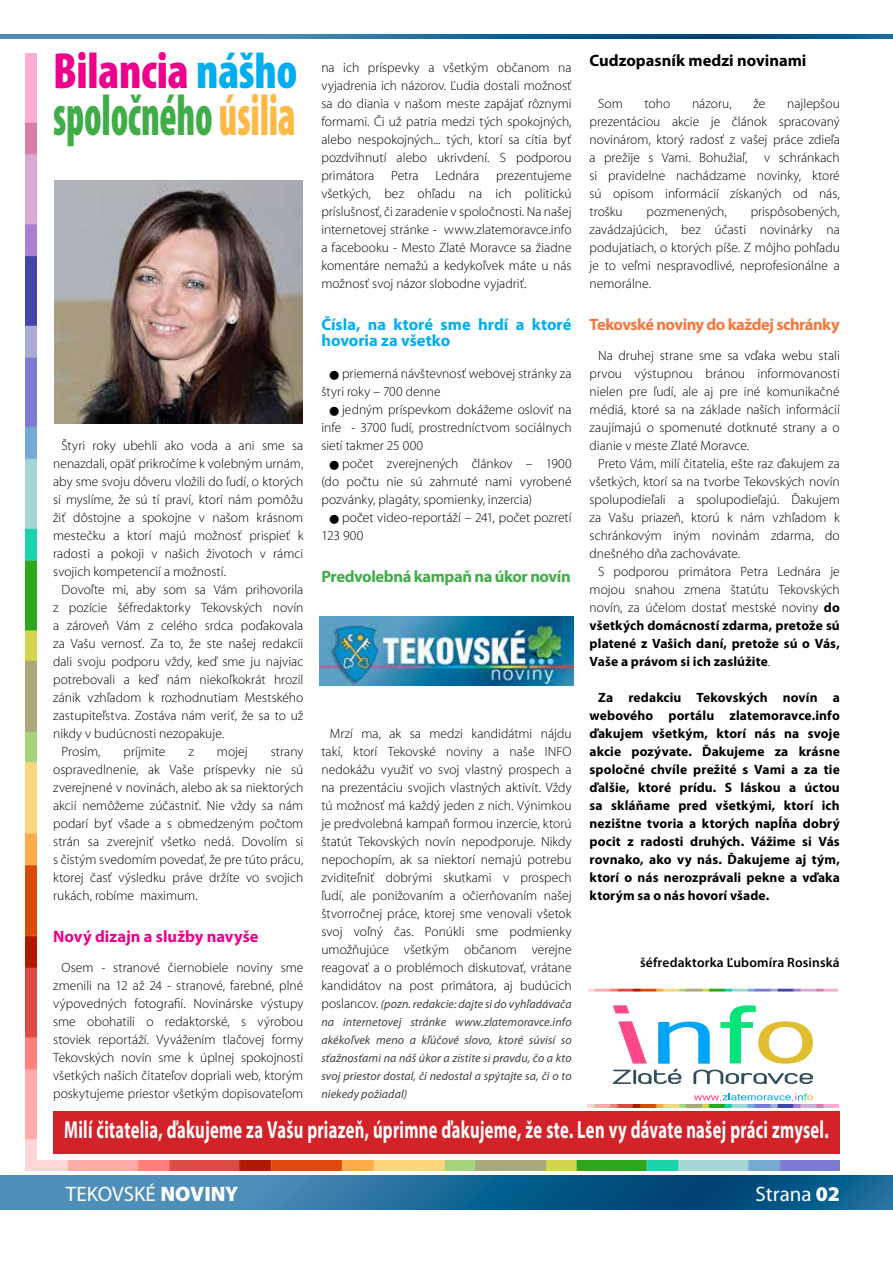
<style>
.page{position:relative;width:893px;height:1263px;background:#fff}
.page>*{position:absolute;margin:0;border:0;box-sizing:border-box;transform-origin:0 0}
.t1{font:900 condensed 58.5px "Mini Pro";letter-spacing:-.005em;color:#41ad49;scale:.67 1}
.t2{font:900 condensed 51.15px "Mini Pro";color:#ec008c;scale:.91 1}
.t3{font:700 24.75px "Mini Pro";letter-spacing:.015em;color:#fff;scale:.67 1}
.t4{font:21px "Mini Pro";color:#fff}
.t5{font:700 16.5px/16.5px "Mini Pro";color:#00aeef}
.t6{font:700 16.5px "Mini Pro";letter-spacing:-.03em;color:#f4783e}
.t7{font:700 16.5px "Mini Pro";letter-spacing:-.025em;color:#41ad49}
.t8{font:700 16.5px "Mini Pro";color:#000}
.t9{font:700 16.5px "Mini Pro";letter-spacing:.005em;color:#ec008c}
.t10{font:300 13.5px/18px "Mini Pro";color:#000;text-align:justify}
.t11{font:700 13.5px/18px "Mini Pro";letter-spacing:.01em;color:#000;text-align:justify}
.t12{font:600 13.5px "Mini Pro";letter-spacing:.01em;color:#000}
.t13{font:italic 12px/18px "Mini Pro";letter-spacing:.005em;color:#414042;text-align:justify}
.s1{color:#00aeef}
.s2{color:#fdb845}
.s3{font-weight:300;font-style:normal;font-size:13.5px;color:#000}
.s4{font-weight:700}
.s5{font-weight:900}
</style>
<div class="page">
<svg style="left:0;top:1176px;width:893px;height:34px;background:#236d9b"></svg>
<svg style="left:0;top:34px;width:893px;height:4px;background:#246d9c"></svg>
<div style="left:53px;top:1111px;width:787px;height:42px;background:#d2232a"></div>
<img style="left:54px;top:180px;width:249px;height:243px">
<img style="left:320px;top:616px;width:253px;height:69px">
<svg style="left:694px;top:1093px;width:119px;height:8px"></svg>
<img style="left:588px;top:989px;width:250px;height:2px">
<img style="left:588px;top:1105px;width:250px;height:3px">
<svg style="left:613px;top:1005px;width:200px;height:79px"></svg>
<img style="left:26px;top:53px;width:10px;height:1118px">
<img style="left:36px;top:1160px;width:804px;height:11px">
<h2 class="t2" style="left:53px;top:43px;width:270px">Bilancia <span class="s1">nášho</span></h2>
<h1 class="t1" style="left:53px;top:83px;width:363px">spoločného <span class="s2">úsilia</span></h1>
<p class="t10" style="left:53px;top:437px;width:252px;text-indent:9px">Štyri roky ubehli ako voda a ani sme sa nenazdali, opäť prikročíme k volebným urnám, aby sme svoju dôveru vložili do ľudí, o ktorých si myslíme, že sú tí praví, ktorí nám pomôžu žiť dôstojne a spokojne v našom krásnom mestečku a ktorí majú možnosť prispieť k radosti a pokoji v našich životoch v rámci svojich kompetencií a možností.</p>
<p class="t10" style="left:62px;top:581px;width:243px">Dovoľte mi, aby som sa Vám prihovorila</p>
<p class="t10" style="left:53px;top:599px;width:252px">z pozície šéfredaktorky Tekovských novín</p>
<p class="t10" style="left:53px;top:617px;width:252px">a zároveň Vám z celého srdca poďakovala</p>
<p class="t10" style="left:53px;top:635px;width:252px">za Vašu vernosť. Za to, že ste našej redakcii</p>
<p class="t10" style="left:53px;top:653px;width:252px">dali svoju podporu vždy, keď sme ju najviac</p>
<p class="t10" style="left:53px;top:671px;width:252px">potrebovali a keď nám niekoľkokrát hrozil</p>
<p class="t10" style="left:53px;top:689px;width:252px">zánik vzhľadom k rozhodnutiam Mestského</p>
<p class="t10" style="left:53px;top:707px;width:252px">zastupiteľstva. Zostáva nám veriť, že sa to už</p>
<p class="t10" style="left:53px;top:725px;width:173px">nikdy v budúcnosti nezopakuje.</p>
<p class="t10" style="left:62px;top:743px;width:40px">Prosím,</p>
<p class="t10" style="left:124px;top:743px;width:43px">príjmite</p>
<p class="t10" style="left:188px;top:743px;width:7px">z</p>
<p class="t10" style="left:217px;top:743px;width:32px">mojej</p>
<p class="t10" style="left:53px;top:743px;width:252px;text-indent:218px">strany ospravedlnenie, ak Vaše príspevky nie sú zverejnené v novinách, alebo ak sa niektorých akcií nemôžeme zúčastniť. Nie vždy sa nám podarí byť všade a s obmedzeným počtom strán sa zverejniť všetko nedá. Dovolím si s čistým svedomím povedať, že pre túto prácu, ktorej časť výsledku práve držíte vo svojich rukách, robíme maximum.</p>
<p class="t9" style="left:53px;top:927px;width:207px">Nový dizajn a služby navyše</p>
<p class="t10" style="left:53px;top:959px;width:252px;text-indent:9px">Osem - stranové čiernobiele noviny sme zmenili na 12 až 24 - stranové, farebné, plné výpovedných fotografií. Novinárske výstupy sme obohatili o redaktorské, s výrobou stoviek reportáží. Vyvážením tlačovej formy Tekovských novín sme k úplnej spokojnosti všetkých našich čitateľov dopriali web, ktorým poskytujeme priestor všetkým dopisovateľom</p>
<p class="t10" style="left:321px;top:59px;width:252px">na ich príspevky a všetkým občanom na vyjadrenia ich názorov. Ľudia dostali možnosť sa do diania v našom meste zapájať rôznymi formami. Či už patria medzi tých spokojných, alebo nespokojných... tých, ktorí sa cítia byť pozdvihnutí alebo ukrivdení. S podporou primátora Petra Lednára prezentujeme všetkých, bez ohľadu na ich politickú príslušnosť, či zaradenie v spoločnosti. Na našej internetovej stránke - www.zlatemoravce.info a facebooku - Mesto Zlaté Moravce sa žiadne komentáre nemažú a kedykoľvek máte u nás možnosť svoj názor slobodne vyjadriť.</p>
<p class="t5" style="left:321px;top:316px;width:252px">Čísla, na ktoré sme hrdí a ktoré hovoria za všetko</p>
<p class="t10" style="left:321px;top:365px;width:252px;text-indent:9px">■ priemerná návštevnosť webovej stránky za štyri roky – 700 denne</p>
<p class="t10" style="left:321px;top:401px;width:252px;text-indent:9px">■ jedným príspevkom dokážeme osloviť na infe - 3700 ľudí, prostredníctvom sociálnych sietí takmer 25 000</p>
<p class="t10" style="left:321px;top:455px;width:252px;text-indent:9px">■ počet zverejnených článkov – 1900 (do počtu nie sú zahrnuté nami vyrobené pozvánky, plagáty, spomienky, inzercia)</p>
<p class="t10" style="left:321px;top:509px;width:252px;text-indent:9px">■ počet video-reportáží – 241, počet pozretí<br>123 900</p>
<p class="t7" style="left:321px;top:567px;width:251px">Predvolebná kampaň na úkor novín</p>
<p class="t10" style="left:321px;top:725px;width:252px;text-indent:9px">Mrzí ma, ak sa medzi kandidátmi nájdu takí, ktorí Tekovské noviny a naše INFO nedokážu využiť vo svoj vlastný prospech a na prezentáciu svojich vlastných aktivít. Vždy tú možnosť má každý jeden z nich. Výnimkou je predvolebná kampaň formou inzercie, ktorú štatút Tekovských novín nepodporuje. Nikdy nepochopím, ak sa niektorí nemajú potrebu zviditeľniť dobrými skutkami v prospech ľudí, ale ponižovaním a očierňovaním našej štvorročnej práce, ktorej sme venovali všetok svoj voľný čas. Ponúkli sme podmienky umožňujúce všetkým občanom verejne reagovať a o problémoch diskutovať, vrátane kandidátov na post primátora, aj budúcich</p>
<p class="t13" style="left:321px;top:995px;width:252px"><span class="s3">poslancov.</span> (pozn. redakcie: dajte si do vyhľadávača na internetovej stránke www.zlatemoravce.info akékoľvek meno a kľúčové slovo, ktoré súvisí so sťažnosťami na náš úkor a zistite si pravdu, čo a kto svoj priestor dostal, či nedostal a spýtajte sa, či o to niekedy požiadal)</p>
<p class="t8" style="left:590px;top:51px;width:218px">Cudzopasník medzi novinami</p>
<p class="t10" style="left:598px;top:95px;width:26px">Som</p>
<p class="t10" style="left:645px;top:95px;width:27px">toho</p>
<p class="t10" style="left:692px;top:95px;width:41px">názoru,</p>
<p class="t10" style="left:753px;top:95px;width:13px">že</p>
<p class="t10" style="left:590px;top:95px;width:252px;text-indent:198px">najlepšou prezentáciou akcie je článok spracovaný novinárom, ktorý radosť z vašej práce zdieľa a prežije s Vami. Bohužiaľ, v schránkach si pravidelne nachádzame novinky, ktoré sú opisom informácií získaných od nás, trošku</p>
<p class="t10" style="left:590px;top:203px;width:252px;text-indent:161px">prispôsobených, zavádzajúcich, bez účasti novinárky na podujatiach, o ktorých píše. Z môjho pohľadu je to veľmi nespravodlivé, neprofesionálne a nemorálne.</p>
<p class="t6" style="left:590px;top:315px;width:252px">Tekovské noviny do každej schránky</p>
<p class="t10" style="left:590px;top:347px;width:252px;text-indent:9px">Na druhej strane sme sa vďaka webu stali prvou výstupnou bránou informovanosti nielen pre ľudí, ale aj pre iné komunikačné médiá, ktoré sa na základe našich informácií zaujímajú o spomenuté dotknuté strany a o dianie v meste Zlaté Moravce.</p>
<p class="t10" style="left:590px;top:455px;width:252px;text-indent:9px">Preto Vám, milí čitatelia, ešte raz ďakujem za všetkých, ktorí sa na tvorbe Tekovských novín spolupodieľali a spolupodieľajú. Ďakujem za Vašu priazeň, ktorú k nám vzhľadom k schránkovým iným novinám zdarma, do dnešného dňa zachovávate.</p>
<p class="t10" style="left:590px;top:563px;width:252px;text-indent:9px">S podporou primátora Petra Lednára je mojou snahou zmena štatútu Tekovských novín, za účelom dostať mestské noviny <span class="s4">do všetkých domácností zdarma, pretože sú platené z Vašich daní, pretože sú o Vás, Vaše a právom si ich zaslúžite</span>.</p>
<p class="t11" style="left:590px;top:689px;width:252px;text-indent:9px">Za redakciu Tekovských novín a webového portálu zlatemoravce.info ďakujem všetkým, ktorí nás na svoje akcie pozývate. Ďakujeme za krásne spoločné chvíle prežité s Vami a za tie ďalšie, ktoré prídu. S láskou a úctou sa skláňame pred všetkými, ktorí ich nezištne tvoria a ktorých napĺňa dobrý pocit z radosti druhých. Vážime si Vás rovnako, ako vy nás. Ďakujeme aj tým, ktorí o nás nerozprávali pekne a vďaka ktorým sa o nás hovorí všade.</p>
<p class="t10" style="left:647px;top:203px;width:82px">pozmenených,</p>
<p class="t12" style="left:640px;top:954px;width:201px">šéfredaktorka Ľubomíra Rosinská</p>
<h3 class="t3" style="left:64px;top:1116px;width:1143px">Milí čitatelia, ďakujeme za Vašu priazeň, úprimne ďakujeme, že ste. Len vy dávate našej práci zmysel.</h3>
<h3 class="t4" style="left:66px;top:1182px;width:174px">TEKOVSKÉ <span class="s5">NOVINY</span></h3>
<h3 class="t4" style="left:756px;top:1182px;width:86px">Strana <span class="s5">02</span></h3>
</div>
